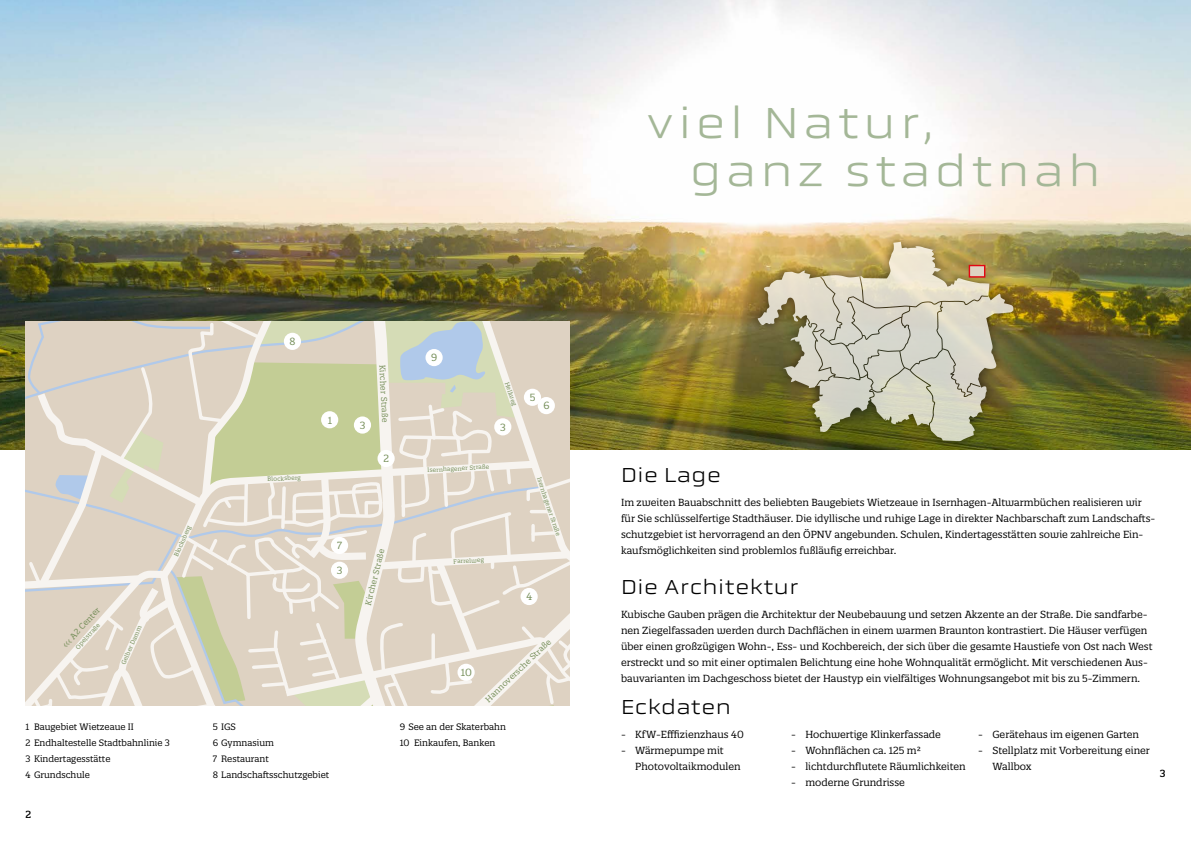
<style>
.page{position:relative;width:1191px;height:842px;background:#fff}
.page>*{position:absolute;margin:0;border:0;box-sizing:border-box;transform-origin:0 0}
.t1{font:300 45px/48px "Obvia Expanded";letter-spacing:.1em;color:#a4b797}
.t2{font:300 21px "Obvia Expanded";letter-spacing:.025em;color:#000}
.t3{font:10.1px "Quatro Slab";color:#748d57}
.t4{font:10px/16px "Quatro Slab";color:#000}
.t5{font:500 10px "Quatro Slab";color:#000}
.t6{font:9px/16px "Quatro Slab";color:#000}
.t7{font:8.1px "Quatro Slab";color:#748d57}
.t8{font:6.1px "Quatro Slab";color:#748d57}
</style>
<div class="page">
<img style="left:0;top:0;width:1191px;height:449px">
<img style="left:740px;top:191px;width:300px;height:259px">
<svg style="left:26px;top:322px;width:544px;height:384px;background:#ddd7c6"></svg>
<div style="left:321px;top:411px;width:17px;height:17px;background:#fff;border-radius:50%"></div>
<div style="left:377px;top:450px;width:18px;height:17px;background:#fff;border-radius:50%"></div>
<div style="left:284px;top:333px;width:17px;height:17px;background:#fff;border-radius:50%"></div>
<div style="left:425px;top:349px;width:18px;height:17px;background:#fff;border-radius:50%"></div>
<div style="left:494px;top:418px;width:17px;height:17px;background:#fff;border-radius:50%"></div>
<div style="left:331px;top:562px;width:17px;height:17px;background:#fff;border-radius:50%"></div>
<div style="left:524px;top:389px;width:17px;height:17px;background:#fff;border-radius:50%"></div>
<div style="left:538px;top:397px;width:17px;height:17px;background:#fff;border-radius:50%"></div>
<div style="left:354px;top:416px;width:17px;height:18px;background:#fff;border-radius:50%"></div>
<div style="left:520px;top:588px;width:18px;height:17px;background:#fff;border-radius:50%"></div>
<div style="left:457px;top:664px;width:18px;height:17px;background:#fff;border-radius:50%"></div>
<div style="left:331px;top:537px;width:17px;height:17px;background:#fff;border-radius:50%"></div>
<div style="left:968px;top:265px;width:17px;height:13px;background:#ded2c2;border:1px solid #e30613"></div>
<p class="t7" style="left:60px;top:643px;width:53px;rotate:-48deg">‹‹‹ A2 Center</p>
<p class="t8" style="left:74px;top:646px;width:34px;rotate:-48deg">Opelstraße</p>
<p class="t8" style="left:120px;top:662px;width:43px;rotate:-66deg">Gelber Damm</p>
<p class="t8" style="left:172px;top:555px;width:35px;rotate:-66deg">Blocksberg</p>
<p class="t3" style="left:290px;top:335px;width:8px">8</p>
<p class="t8" style="left:267px;top:475px;width:35px;rotate:-3deg">Blocksberg</p>
<p class="t3" style="left:328px;top:414px;width:6px">1</p>
<p class="t3" style="left:337px;top:539px;width:6px">7</p>
<p class="t3" style="left:337px;top:564px;width:7px">3</p>
<p class="t3" style="left:360px;top:419px;width:7px">3</p>
<p class="t7" style="left:387px;top:364px;width:59px;rotate:87deg">Kircher Straße</p>
<p class="t3" style="left:383px;top:452px;width:7px">2</p>
<p class="t3" style="left:431px;top:351px;width:8px">9</p>
<p class="t8" style="left:427px;top:466px;width:63px;rotate:-3deg">Isernhagener Straße</p>
<p class="t7" style="left:363px;top:604px;width:59px;rotate:-76deg">Kircher Straße</p>
<p class="t8" style="left:453px;top:558px;width:32px;rotate:-4deg">Farrelweg</p>
<p class="t8" style="left:510px;top:381px;width:27px;rotate:72deg">Hellweg</p>
<p class="t3" style="left:500px;top:421px;width:7px">3</p>
<p class="t3" style="left:530px;top:391px;width:7px">5</p>
<p class="t3" style="left:543px;top:399px;width:8px">6</p>
<p class="t8" style="left:543px;top:476px;width:63px;rotate:72deg">Isernhagener Straße</p>
<p class="t3" style="left:526px;top:590px;width:7px">4</p>
<p class="t3" style="left:461px;top:666px;width:13px">10</p>
<p class="t7" style="left:483px;top:697px;width:89px;rotate:-44deg">Hannoversche Straße</p>
<p class="t6" style="left:26px;top:718px;width:146px">1 Baugebiet Wietzeaue II<br>2 Endhaltestelle Stadtbahnlinie 3<br>3 Kindertagesstätte<br>4 Grundschule</p>
<p class="t6" style="left:213px;top:718px;width:118px">5 IGS<br>6 Gymnasium<br>7 Restaurant<br>8 Landschaftsschutzgebiet</p>
<p class="t6" style="left:400px;top:718px;width:108px">9 See an der Skaterbahn<br>10 Einkaufen, Banken</p>
<p class="t5" style="left:26px;top:808px;width:7px">2</p>
<h1 class="t1" style="left:690px;top:99px;width:412px;text-indent:-43px">viel Natur,<br>ganz stadtnah</h1>
<h2 class="t2" style="left:621px;top:462px;width:101px">Die Lage</h2>
<p class="t4" style="left:621px;top:494px;width:536px">Im zweiten Bauabschnitt des beliebten Baugebiets Wietzeaue in Isernhagen-Altwarmbüchen realisieren wir für Sie schlüsselfertige Stadthäuser. Die idyllische und ruhige Lage in direkter Nachbarschaft zum Landschafts&shy;schutzgebiet ist hervorragend an den ÖPNV angebunden. Schulen, Kindertagesstätten sowie zahlreiche Ein&shy;kaufsmöglichkeiten sind problemlos fußläufig erreichbar.</p>
<h2 class="t2" style="left:621px;top:574px;width:179px">Die Architektur</h2>
<p class="t4" style="left:621px;top:606px;width:533px">Kubische Gauben prägen die Architektur der Neubebauung und setzen Akzente an der Straße. Die sandfarbe&shy;nen Ziegelfassaden werden durch Dachflächen in einem warmen Braunton kontrastiert. Die Häuser verfügen über einen großzügigen Wohn-, Ess- und Kochbereich, der sich über die gesamte Haustiefe von Ost nach West erstreckt und so mit einer optimalen Belichtung eine hohe Wohnqualität ermöglicht. Mit verschiedenen Aus&shy;bauvarianten im Dachgeschoss bietet der Haustyp ein vielfältiges Wohnungsangebot mit bis zu 5-Zimmern.</p>
<h2 class="t2" style="left:621px;top:694px;width:111px">Eckdaten</h2>
<p class="t4" style="left:621px;top:726px;width:124px">- KfW-Efffizienzhaus 40</p>
<p class="t4" style="left:635px;top:742px;width:107px;text-indent:-14px">- Wärmepumpe mit<br>Photovoltaikmodulen</p>
<p class="t4" style="left:791px;top:726px;width:151px">- Hochwertige Klinkerfassade</p>
<p class="t4" style="left:791px;top:742px;width:131px">- Wohnflächen ca. 125 m²</p>
<p class="t4" style="left:791px;top:758px;width:176px">- lichtdurchflutete Räumlichkeiten</p>
<p class="t4" style="left:791px;top:774px;width:115px">- moderne Grundrisse</p>
<p class="t4" style="left:978px;top:726px;width:162px">- Gerätehaus im eigenen Garten</p>
<p class="t4" style="left:992px;top:742px;width:159px;text-indent:-14px">- Stellplatz mit Vorbereitung einer<br>Wallbox</p>
<p class="t5" style="left:1159px;top:767px;width:7px">3</p>
</div>
